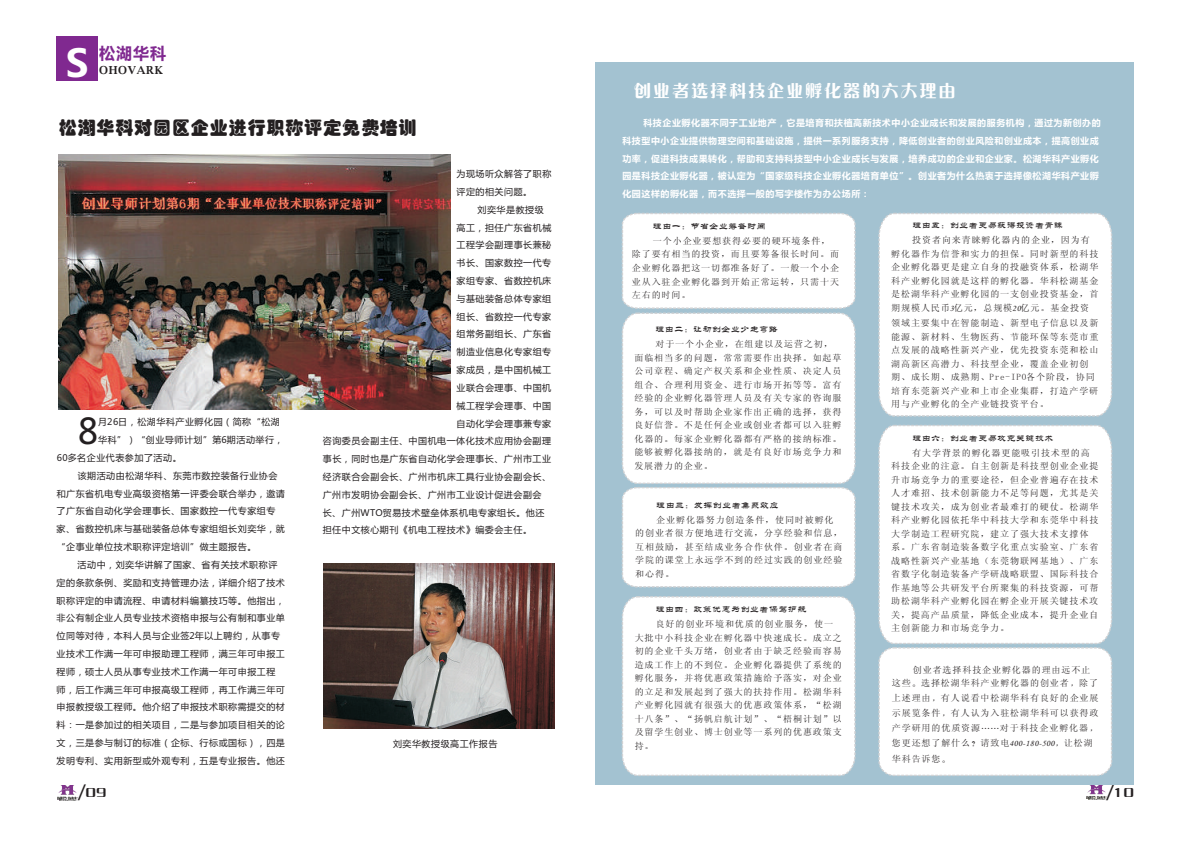
<style>
.page{position:relative;width:1191px;height:842px;background:#fff}
.page>*{position:absolute;margin:0;border:0;box-sizing:border-box;transform-origin:0 0}
.t1{font:700 38px "Microsoft Ya Hei";color:#fff}
.t2{font:35px "Microsoft Ya Hei";color:#231f20}
.t3{font:18px "ST Hupo";letter-spacing:.05em;color:#231f20}
.t4{font:18px "FZCHYJW GB1 0";letter-spacing:.055em;color:#fff}
.t5{font:700 16px "Microsoft Ya Hei";color:#802990}
.t6{font:14px "FZCQJW GB1 0";color:#231f20}
.t7{font:11px "Lucida Bright";letter-spacing:.06em;color:#231f20}
.t8{font:9px/13.5px "Sim Sun";letter-spacing:.1em;color:#231f20}
.t9{font:9px/17.8px "Microsoft Ya Hei";letter-spacing:.06em;color:#231f20}
.t10{font:700 9px/17.8px "Microsoft Ya Hei";letter-spacing:.06em;color:#fff}
.t11{font:9px "ST Liti";letter-spacing:.05em;color:#231f20}
.s1{font-family:"ST Liti"}
.s2{font-family:"Microsoft Ya Hei";font-size:18px}
</style>
<div class="page">
<div style="left:57px;top:36px;width:41px;height:44px;background:#802990"></div>
<img style="left:58px;top:785px;width:20px;height:15px">
<img style="left:1086px;top:785px;width:20px;height:15px">
<img style="left:59px;top:155px;width:392px;height:255px">
<img style="left:323px;top:563px;width:232px;height:166px">
<div style="left:595px;top:62px;width:539px;height:723px;background:#a3c2d1"></div>
<div style="left:621px;top:212px;width:235px;height:97px;background:#fff"></div>
<div style="left:621px;top:312px;width:235px;height:172px;background:#fff"></div>
<div style="left:621px;top:487px;width:235px;height:101px;background:#fff"></div>
<div style="left:621px;top:596px;width:235px;height:180px;background:#fff"></div>
<div style="left:878px;top:212px;width:235px;height:205px;background:#fff"></div>
<div style="left:878px;top:425px;width:235px;height:220px;background:#fff"></div>
<div style="left:878px;top:647px;width:234px;height:129px;background:#fff;border:1px dashed #d1d2d4;border-radius:15px"></div>
<h1 class="t1" style="left:66px;top:46px;width:24px">S</h1>
<h3 class="t5" style="left:99px;top:46px;width:68px">松湖华科</h3>
<p class="t7" style="left:99px;top:65px;width:65px">OHOVARK</p>
<h3 class="t4" style="left:633px;top:80px;width:324px">创业者选择科技企业孵化器的六大理由</h3>
<p class="t10" style="left:622px;top:115px;width:480px;text-indent:21px">科技企业孵化器不同于工业地产，它是培育和扶植高新技术中小企业成长和发展的服务机构，通过为新创办的科技型中小企业提供物理空间和基础设施，提供一系列服务支持，降低创业者的创业风险和创业成本，提高创业成功率，促进科技成果转化，帮助和支持科技型中小企业成长与发展，培养成功的企业和企业家。松湖华科产业孵化园是科技企业孵化器，被认定为“国家级科技企业孵化器培育单位”。创业者为什么热衷于选择像松湖华科产业孵化园这样的孵化器，而不选择一般的写字楼作为办公场所：</p>
<h3 class="t3" style="left:59px;top:119px;width:359px">松湖华科对园区企业进行职称评定免费培训</h3>
<p class="t9" style="left:456px;top:166px;width:96px">为现场听众解答了职称评定的相关问题。</p>
<p class="t9" style="left:456px;top:201px;width:96px;text-indent:21px">刘奕华是教授级高工，担任广东省机械工程学会副理事长兼秘书长、国家数控一代专家组专家、省数控机床与基础装备总体专家组组长、省数控一代专家组常务副组长、广东省制造业信息化专家组专家成员，是中国机械工业联合会理事、中国机械工程学会理事、中国</p>
<p class="t11" style="left:912px;top:222px;width:152px">理由五：创业者更易获得投资者青睐</p>
<p class="t8" style="left:891px;top:233px;width:209px;text-indent:21px">投资者向来青睐孵化器内的企业，因为有孵化器作为信誉和实力的担保。同时新型的科技企业孵化器更是建立自身的投融资体系，松湖华科产业孵化园就是这样的孵化器。华科松湖基金是松湖华科产业孵化园的一支创业投资基金，首期规模人民币<span class="s1">3</span>亿元，总规模<span class="s1">20</span>亿元。基金投资</p>
<p class="t8" style="left:891px;top:316px;width:209px">领域主要集中在智能制造、新型电子信息以及新能源、新材料、生物医药、节能环保等东莞市重点发展的战略性新兴产业，优先投资东莞和松山湖高新区高潜力、科技型企业，覆盖企业初创期、成长期、成熟期、Pre-IPO各个阶段，协同培育东莞新兴产业和上市企业集群，打造产学研用与产业孵化的全产业链投资平台。</p>
<p class="t11" style="left:912px;top:434px;width:143px">理由六：创业者更易攻克关键技术</p>
<p class="t8" style="left:891px;top:446px;width:209px;text-indent:21px">有大学背景的孵化器更能吸引技术型的高科技企业的注意。自主创新是科技型创业企业提升市场竞争力的重要途径，但企业普遍存在技术人才难招、技术创新能力不足等问题，尤其是关键技术攻关，成为创业者最难打的硬仗。松湖华科产业孵化园依托华中科技大学和东莞华中科技大学制造工程研究院，建立了强大技术支撑体系。广东省制造装备数字化重点实验室、广东省战略性新兴产业基地（东莞物联网基地）、广东省数字化制造装备产学研战略联盟、国际科技合作基地等公共研发平台所聚集的科技资源，可帮助松湖华科产业孵化园在孵企业开展关键技术攻关，提高产品质量，降低企业成本，提升企业自主创新能力和市场竞争力。</p>
<p class="t11" style="left:653px;top:223px;width:114px">理由一：节省企业筹备时间</p>
<p class="t8" style="left:632px;top:234px;width:209px;text-indent:21px">一个小企业要想获得必要的硬环境条件，除了要有相当的投资，而且要筹备很长时间。而企业孵化器把这一切都准备好了。一般一个小企业从入驻企业孵化器到开始正常运转，只需十天左右的时间。</p>
<p class="t11" style="left:655px;top:326px;width:124px">理由二：让初创企业少走弯路</p>
<p class="t8" style="left:634px;top:337px;width:209px;text-indent:21px">对于一个小企业，在组建以及运营之初，面临相当多的问题，常常需要作出抉择。如起草公司章程、确定产权关系和企业性质、决定人员组合、合理利用资金、进行市场开拓等等。富有经验的企业孵化器管理人员及有关专家的咨询服务，可以及时帮助企业家作出正确的选择，获得良好信誉。不是任何企业或创业者都可以入驻孵化器的。每家企业孵化器都有严格的接纳标准。能够被孵化器接纳的，就是有良好市场竞争力和发展潜力的企业。</p>
<p class="t11" style="left:656px;top:501px;width:124px">理由三：发挥创业者集聚效应</p>
<p class="t8" style="left:635px;top:513px;width:209px;text-indent:21px">企业孵化器努力创造条件，使同时被孵化的创业者很方便地进行交流，分享经验和信息，互相鼓励，甚至结成业务合作伙伴。创业者在商学院的课堂上永远学不到的经过实践的创业经验和心得。</p>
<p class="t11" style="left:655px;top:606px;width:152px">理由四：政策优惠为创业者保驾护航</p>
<p class="t8" style="left:634px;top:617px;width:209px;text-indent:21px">良好的创业环境和优质的创业服务，使一大批中小科技企业在孵化器中快速成长。成立之初的企业千头万绪，创业者由于缺乏经验而容易造成工作上的不到位。企业孵化器提供了系统的孵化服务，并将优惠政策措施给予落实，对企业的立足和发展起到了强大的扶持作用。松湖华科产业孵化园就有很强大的优惠政策体系，“松湖十八条”、“扬帆启航计划”、“梧桐计划”以及留学生创业、博士创业等一系列的优惠政策支持。</p>
<h2 class="t2" style="left:78px;top:415px;width:22px">8</h2>
<p class="t9" style="left:98px;top:414px;width:183px">月26日，松湖华科产业孵化园（简称“松湖</p>
<p class="t9" style="left:456px;top:415px;width:96px">自动化学会理事兼专家</p>
<p class="t9" style="left:98px;top:432px;width:187px">华科”）“创业导师计划”第6期活动举行，</p>
<p class="t9" style="left:323px;top:433px;width:230px">咨询委员会副主任、中国机电一体化技术应用协会副理</p>
<p class="t9" style="left:57px;top:450px;width:126px">60多名企业代表参加了活动。</p>
<p class="t9" style="left:323px;top:451px;width:230px">事长，同时也是广东省自动化学会理事长、广州市工业</p>
<p class="t9" style="left:78px;top:467px;width:201px">该期活动由松湖华科、东莞市数控装备行业协会</p>
<p class="t9" style="left:323px;top:469px;width:230px">经济联合会副会长、广州市机床工具行业协会副会长、</p>
<p class="t9" style="left:57px;top:485px;width:230px">和广东省机电专业高级资格第一评委会联合举办，邀请</p>
<p class="t9" style="left:323px;top:486px;width:220px">广州市发明协会副会长、广州市工业设计促进会副会</p>
<p class="t9" style="left:57px;top:503px;width:220px">了广东省自动化学会理事长、国家数控一代专家组专</p>
<p class="t9" style="left:323px;top:504px;width:223px">长、广州WTO贸易技术壁垒体系机电专家组长。他还</p>
<p class="t9" style="left:57px;top:521px;width:230px">家、省数控机床与基础装备总体专家组组长刘奕华，就</p>
<p class="t9" style="left:323px;top:522px;width:211px">担任中文核心期刊《机电工程技术》编委会主任。</p>
<p class="t9" style="left:57px;top:539px;width:201px">“企事业单位技术职称评定培训”做主题报告。</p>
<p class="t9" style="left:78px;top:556px;width:201px">活动中，刘奕华讲解了国家、省有关技术职称评</p>
<p class="t9" style="left:57px;top:574px;width:230px">定的条款条例、奖励和支持管理办法，详细介绍了技术</p>
<p class="t9" style="left:57px;top:592px;width:230px">职称评定的申请流程、申请材料编纂技巧等。他指出，</p>
<p class="t9" style="left:57px;top:610px;width:230px">非公有制企业人员专业技术资格申报与公有制和事业单</p>
<p class="t9" style="left:57px;top:628px;width:225px">位同等对待，本科人员与企业签2年以上聘约，从事专</p>
<p class="t9" style="left:57px;top:646px;width:230px">业技术工作满一年可申报助理工程师，满三年可申报工</p>
<p class="t9" style="left:57px;top:663px;width:220px">程师，硕士人员从事专业技术工作满一年可申报工程</p>
<p class="t9" style="left:57px;top:681px;width:230px">师，后工作满三年可申报高级工程师，再工作满三年可</p>
<p class="t9" style="left:57px;top:699px;width:230px">申报教授级工程师。他介绍了申报技术职称需提交的材</p>
<p class="t9" style="left:57px;top:717px;width:230px">料：一是参加过的相关项目，二是与参加项目相关的论</p>
<p class="t9" style="left:57px;top:735px;width:230px">文，三是参与制订的标准（企标、行标或国标），四是</p>
<p class="t9" style="left:393px;top:736px;width:106px">刘奕华教授级高工作报告</p>
<p class="t9" style="left:57px;top:752px;width:230px">发明专利、实用新型或外观专利，五是专业报告。他还</p>
<h3 class="t6" style="left:78px;top:785px;width:30px"><span class="s2">/</span>09</h3>
<h3 class="t6" style="left:1106px;top:784px;width:29px"><span class="s2">/</span>10</h3>
<p class="t8" style="left:892px;top:663px;width:208px;text-indent:21px">创业者选择科技企业孵化器的理由远不止这些<span class="s1">。</span>选择松湖华科产业孵化器的创业者<span class="s1">，</span>除了</p>
<p class="t8" style="left:892px;top:690px;width:208px;line-height:15.1px">上述理由<span class="s1">，</span>有人说看中松湖华科有良好的企业展示展览条件<span class="s1">，</span>有人认为入驻松湖华科可以获得政产学研用的优质资源<span class="s1">……</span>对于科技企业孵化器<span class="s1">，</span>您更还想了解什么<span class="s1">？</span>请致电<span class="s1">400-180-500，</span>让松湖华科告诉您<span class="s1">。</span></p>
</div>
